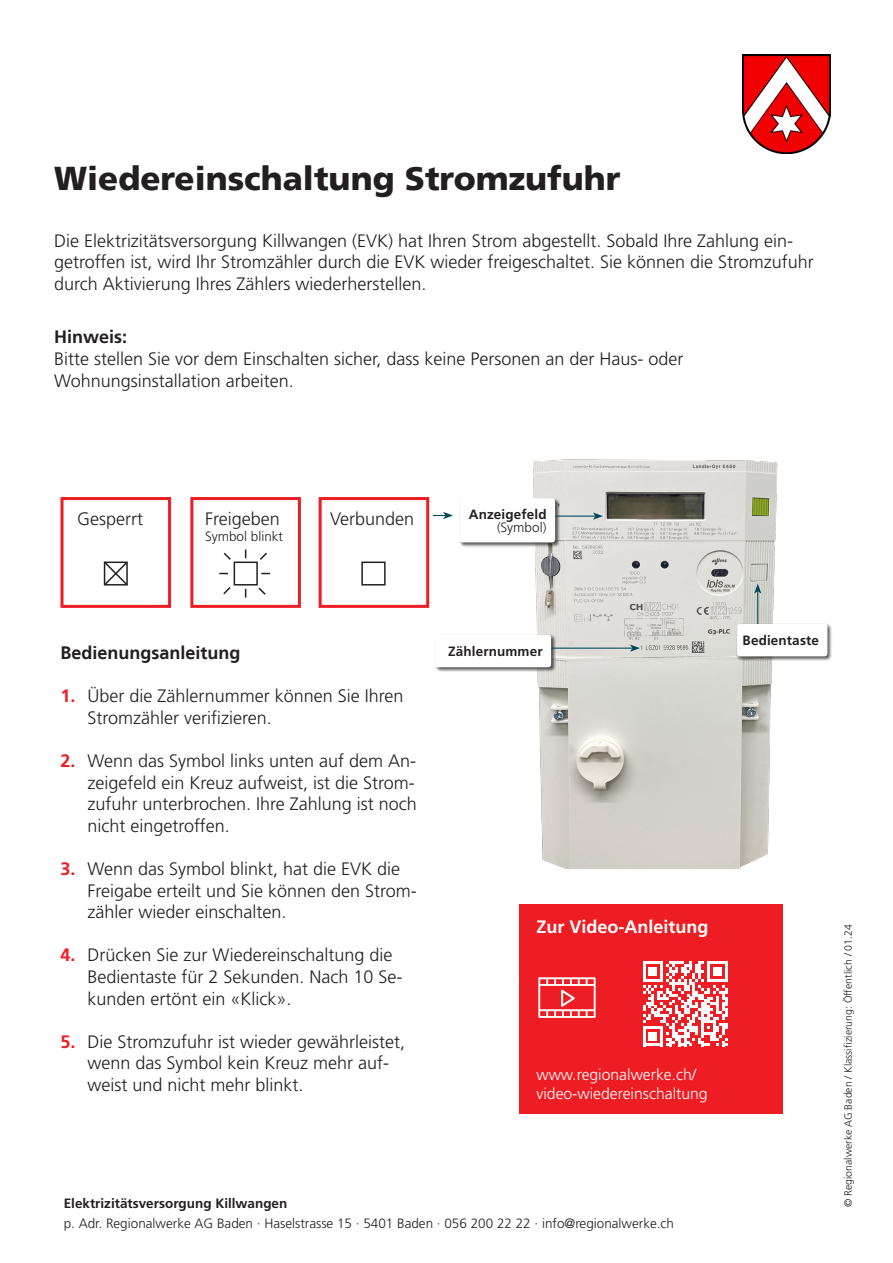
<style>
.page{position:relative;width:893px;height:1263px;background:#fff}
.page>*{position:absolute;margin:0;border:0;box-sizing:border-box;transform-origin:0 0}
.t1{font:900 33px "Frutiger";color:#231f20}
.t2{font:300 18px/21.6px "Frutiger LT Std";color:#231f20}
.t3{font:700 18px "Frutiger LT";color:#231f20}
.t4{font:700 18px "Frutiger LT Std";color:#fff}
.t5{font:700 18px "Frutiger LT Std";color:#231f20}
.t6{font:300 15.75px "Frutiger LT Std";color:#fff}
.t7{font:300 13.5px "Frutiger LT Std";color:#231f20}
.t8{font:700 13.5px "Frutiger LT Std";color:#231f20}
.t9{font:300 10.5px "Frutiger LT Std";color:#231f20}
.s1{font-weight:700;color:#ee1d23}
</style>
<div class="page">
<div style="left:319px;top:497px;width:110px;height:111px;border:3px solid #ee1d23"></div>
<div style="left:190px;top:497px;width:111px;height:111px;border:3px solid #ee1d23"></div>
<div style="left:61px;top:497px;width:110px;height:111px;border:3px solid #ee1d23"></div>
<img style="left:533px;top:459px;width:245px;height:409px">
<div style="left:459px;top:498px;width:101px;height:49px;background:#231f20;opacity:.75"></div>
<div style="left:463px;top:501px;width:89px;height:39px;background:#fff"></div>
<div style="left:737px;top:623px;width:96px;height:38px;background:#231f20;opacity:.75"></div>
<div style="left:740px;top:627px;width:85px;height:27px;background:#fff"></div>
<div style="left:435px;top:634px;width:121px;height:38px;background:#231f20;opacity:.75"></div>
<div style="left:438px;top:638px;width:110px;height:26px;background:#fff"></div>
<hr style="left:555px;top:515px;width:40px;height:2px;background:#004659">
<svg style="left:593px;top:512px;width:10px;height:8px"></svg>
<hr style="left:757px;top:591px;width:1px;height:33px;background:#004659">
<svg style="left:754px;top:584px;width:7px;height:10px"></svg>
<hr style="left:551px;top:648px;width:81px;height:1px;background:#004659">
<svg style="left:630px;top:644px;width:10px;height:8px"></svg>
<div style="left:519px;top:904px;width:263px;height:210px;background:#ee1d23"></div>
<svg style="left:103px;top:561px;width:25px;height:25px"></svg>
<div style="left:234px;top:561px;width:24px;height:24px;border:2px solid #231f20"></div>
<div style="left:361px;top:561px;width:25px;height:24px;border:2px solid #231f20"></div>
<svg style="left:223px;top:552px;width:8px;height:8px"></svg>
<svg style="left:258px;top:587px;width:8px;height:8px"></svg>
<svg style="left:260px;top:552px;width:7px;height:8px"></svg>
<svg style="left:223px;top:587px;width:8px;height:8px"></svg>
<svg style="left:433px;top:512px;width:20px;height:7px"></svg>
<svg style="left:643px;top:961px;width:85px;height:85px"></svg>
<svg style="left:538px;top:977px;width:58px;height:41px"></svg>
<img style="left:742px;top:54px;width:88px;height:99px">
<p class="t1" style="left:54px;top:159px;width:568px">Wiedereinschaltung Stromzufuhr</p>
<p class="t2" style="left:54px;top:230px;width:761px">Die Elektrizitätsversorgung Killwangen (EVK) hat Ihren Strom abgestellt. Sobald Ihre Zahlung ein&shy;getroffen ist, wird Ihr Stromzähler durch die EVK wieder freigeschaltet. Sie können die Stromzufuhr durch Aktivierung Ihres Zählers wiederherstellen.</p>
<p class="t5" style="left:54px;top:327px;width:75px">Hinweis:</p>
<p class="t2" style="left:54px;top:348px;width:631px">Bitte stellen Sie vor dem Einschalten sicher, dass keine Personen an der Haus- oder</p>
<p class="t2" style="left:54px;top:370px;width:241px">Wohnungsinstallation arbeiten.</p>
<p class="t2" style="left:77px;top:508px;width:67px">Gesperrt</p>
<p class="t2" style="left:205px;top:508px;width:76px">Freigeben</p>
<p class="t7" style="left:205px;top:528px;width:80px">Symbol blinkt</p>
<p class="t2" style="left:330px;top:508px;width:86px">Verbunden</p>
<p class="t8" style="left:469px;top:506px;width:79px">Anzeigefeld</p>
<p class="t7" style="left:497px;top:520px;width:51px">(Symbol)</p>
<p class="t3" style="left:60px;top:642px;width:182px">Bedienungsanleitung</p>
<p class="t8" style="left:448px;top:643px;width:96px">Zählernummer</p>
<p class="t2" style="left:87px;top:685px;width:318px;text-indent:-27px"><span class="s1">1.</span> Über die Zählernummer können Sie Ihren<br>Stromzähler verifizieren.</p>
<p class="t2" style="left:87px;top:750px;width:331px;text-align:justify;text-indent:-27px"><span class="s1">2.</span> Wenn das Symbol links unten auf dem An&shy;zeigefeld ein Kreuz aufweist, ist die Strom&shy;zufuhr unterbrochen. Ihre Zahlung ist noch nicht eingetroffen.</p>
<p class="t2" style="left:87px;top:858px;width:331px;text-indent:-27px"><span class="s1">3.</span> Wenn das Symbol blinkt, hat die EVK die<br>Freigabe erteilt und Sie können den Strom&shy;zähler wieder einschalten.</p>
<p class="t2" style="left:87px;top:945px;width:317px;text-indent:-27px"><span class="s1">4.</span> Drücken Sie zur Wiedereinschaltung die<br>Bedientaste für 2 Sekunden. Nach 10 Se&shy;kunden ertönt ein «Klick».</p>
<p class="t2" style="left:87px;top:1031px;width:319px;text-indent:-27px"><span class="s1">5.</span> Die Stromzufuhr ist wieder gewährleistet, wenn das Symbol kein Kreuz mehr auf&shy;weist und nicht mehr blinkt.</p>
<p class="t4" style="left:536px;top:916px;width:174px">Zur Video-Anleitung</p>
<p class="t6" style="left:536px;top:1065px;width:161px">www.regionalwerke.ch/</p>
<p class="t6" style="left:536px;top:1084px;width:173px">video-wiedereinschaltung</p>
<p class="t8" style="left:64px;top:1195px;width:225px">Elektrizitätsversorgung Killwangen</p>
<p class="t7" style="left:64px;top:1215px;width:612px">p. Adr. Regionalwerke AG Baden · Haselstrasse 15 · 5401 Baden · 056 200 22 22 · info@regionalwerke.ch</p>
<p class="t8" style="left:742px;top:633px;width:78px">Bedientaste</p>
<p class="t9" style="left:842px;top:1207px;width:284px;rotate:-90deg">© Regionalwerke AG Baden / Klassifizierung: Öffentlich / 01.24</p>
</div>
